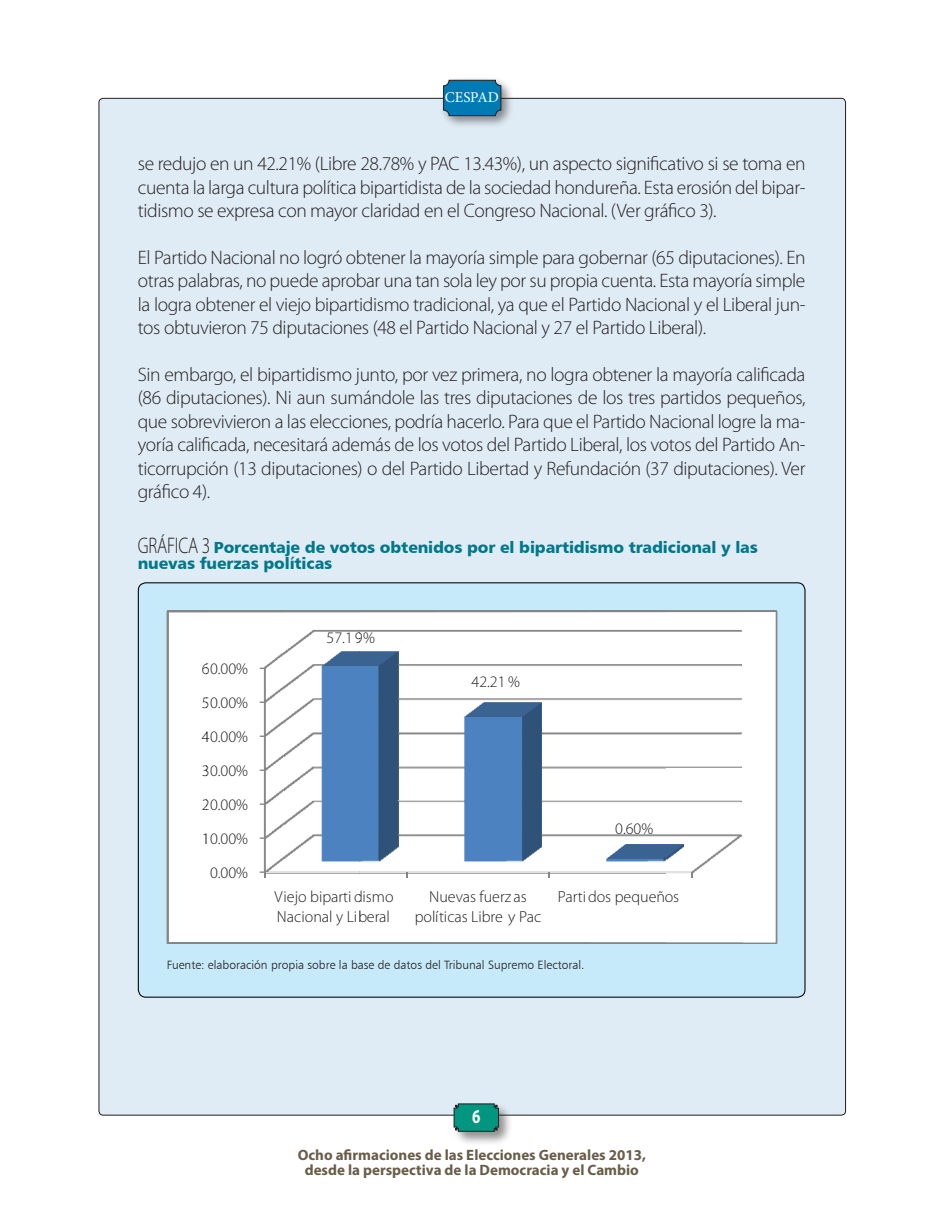
<style>
.page{position:relative;width:931px;height:1214px;background:#fff}
.page>*{position:absolute;margin:0;border:0;box-sizing:border-box;transform-origin:0 0}
.Texto{font:300 19.5px/23.4px "Myriad Pro";letter-spacing:-.02em;color:#231f20;text-align:justify}
.t1{font:700 19.5px "Myriad Pro";color:#fff;scale:.77 1}
.t2{font:300 16.05px/19.6px "Myriad Pro";color:#231f20}
.Texto-2{font:16.05px/16px "Humanist 777 BT Black B";letter-spacing:-.01em;color:#00788b}
.t3{font:700 15px/15px "Myriad Pro";color:#685d49;text-align:center}
.t4{font:15px "Minion Pro";color:#fff}
.t5{font:12px "Humanist 777 BT Light B";color:#231f20}
.s1{font-family:"Myriad Pro";font-weight:300;font-size:22.65px;color:#231f20}
</style>
<div class="page">
<div style="left:99px;top:98px;width:746px;height:1017px;background:#e0ecf5;border-radius:4px"></div>
<div style="left:452px;top:1101px;width:61px;height:45px;background:#231f20;opacity:.5"></div>
<svg style="left:454px;top:1103px;width:45px;height:28px"></svg>
<div style="left:439px;top:76px;width:75px;height:52px;background:#231f20;opacity:.5"></div>
<div style="left:443px;top:80px;width:58px;height:36px;background:#007ab3;border-radius:5px"></div>
<div style="left:443px;top:80px;width:58px;height:36px;border:1px solid #231f20;border-radius:5px"></div>
<div style="left:138px;top:583px;width:667px;height:414px;background:#c6eafa;border-radius:8px"></div>
<svg style="left:167px;top:610px;width:610px;height:334px;background:#dce4ec"></svg>
<p class="t4" style="left:445px;top:87px;width:55px">CESPAD</p>
<p class="Texto" style="left:138px;top:152px;width:669px">se redujo en un 42.21% (Libre 28.78% y PAC 13.43%), un aspecto significativo si se toma en cuenta la larga cultura política bipartidista de la sociedad hondureña. Esta erosión del bipar&shy;tidismo se expresa con mayor claridad en el Congreso Nacional. (Ver gráfico 3).</p>
<p class="Texto" style="left:138px;top:246px;width:669px">El Partido Nacional no logró obtener la mayoría simple para gobernar (65 diputaciones). En otras palabras, no puede aprobar una tan sola ley por su propia cuenta. Esta mayoría simple la logra obtener el viejo bipartidismo tradicional, ya que el Partido Nacional y el Liberal jun&shy;tos obtuvieron 75 diputaciones (48 el Partido Nacional y 27 el Partido Liberal).</p>
<p class="Texto" style="left:138px;top:363px;width:669px">Sin embargo, el bipartidismo junto, por vez primera, no logra obtener la mayoría calificada (86 diputaciones). Ni aun sumándole las tres diputaciones de los tres partidos pequeños, que sobrevivieron a las elecciones, podría hacerlo. Para que el Partido Nacional logre la ma&shy;yoría calificada, necesitará además de los votos del Partido Liberal, los votos del Partido An&shy;ticorrupción (13 diputaciones) o del Partido Libertad y Refundación (37 diputaciones). Ver gráfico 4).</p>
<p class="Texto-2" style="left:138px;top:539px;width:621px"><span class="s1">GRÁFICA 3</span> Porcentaje de votos obtenidos por el bipartidismo tradicional y las nuevas fuerzas políticas</p>
<p class="t2" style="left:202px;top:659px;width:48px">60.00%</p>
<p class="t2" style="left:202px;top:693px;width:48px">50.00%</p>
<p class="t2" style="left:202px;top:727px;width:48px">40.00%</p>
<p class="t2" style="left:202px;top:760px;width:48px">30.00%</p>
<p class="t2" style="left:202px;top:794px;width:48px">20.00%</p>
<p class="t2" style="left:202px;top:828px;width:48px">10.00%</p>
<p class="t2" style="left:210px;top:862px;width:40px">0.00%</p>
<p class="t2" style="left:327px;top:628px;width:50px">57.1 9%</p>
<p class="t2" style="left:471px;top:672px;width:50px">42.21 %</p>
<p class="t2" style="left:274px;top:887px;width:121px">Viejo biparti dismo<br>Nacional y Liberal</p>
<p class="t2" style="left:615px;top:819px;width:40px">0.60%</p>
<p class="t2" style="left:429px;top:887px;width:99px">Nuevas fuerzas</p>
<p class="t2" style="left:415px;top:907px;width:128px">políticas Libre y Pac</p>
<p class="t2" style="left:558px;top:887px;width:123px">Parti dos pequeños</p>
<p class="t5" style="left:167px;top:957px;width:419px">Fuente: elaboración propia sobre la base de datos del Tribunal Supremo Electoral.</p>
<p class="t1" style="left:472px;top:1104px;width:12px">6</p>
<p class="t3" style="left:298px;top:1147px;width:350px">Ocho afirmaciones de las Elecciones Generales 2013, desde la perspectiva de la Democracia y el Cambio</p>
</div>
